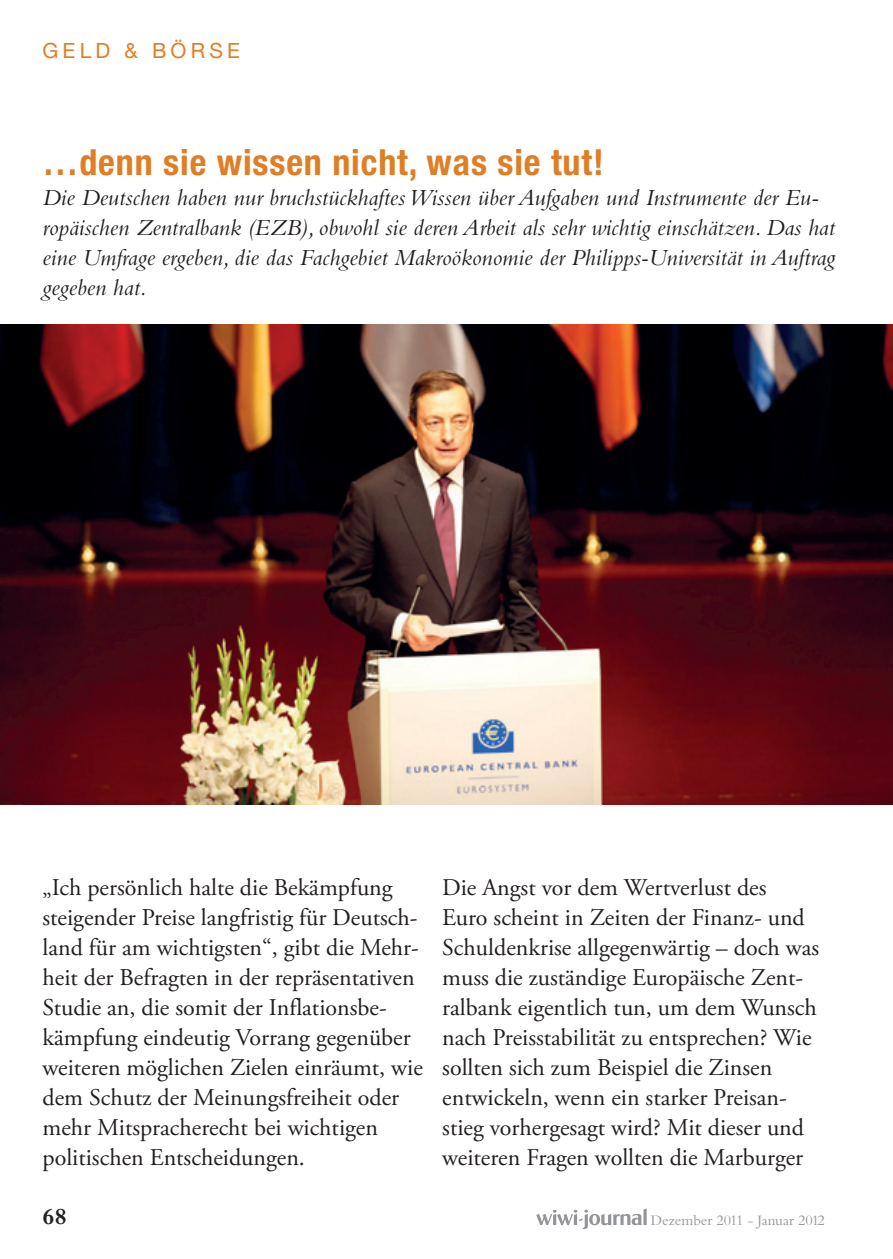
<style>
.page{position:relative;width:893px;height:1259px;background:#fff}
.page>*{position:absolute;margin:0;border:0;box-sizing:border-box;transform-origin:0 0}
.t1{font:700 condensed 36px "Helvetica Neue LT Std";letter-spacing:.025em;color:#e07e26}
.t2{font:24px/30px "Adobe Garamond Pro";color:#231f20}
.t3{font:italic 24px/30px "Bembo Std";color:#231f20}
.t4{font:700 24px "Bembo Std";color:#231f20}
.t5{font:21px "Helvetica Neue LT Std";color:#e07e26}
.t6{font:15px "Bembo Std";color:#939598}
</style>
<div class="page">
<img style="left:0;top:325px;width:893px;height:480px">
<svg style="left:536px;top:1208px;width:111px;height:21px"></svg>
<p class="t5" style="left:43px;top:38px;width:147px">GEL D&amp;BÖRSE</p>
<h1 class="t1" style="left:43px;top:140px;width:563px">…denn sie wissen nicht, was sie tut!</h1>
<p class="t3" style="left:43px;top:182px;width:794px">Die Deutschen haben nur bruchstückhaftes Wissen über Aufgaben und Instrumente der Eu&shy;ropäischen Zentralbank (EZB), obwohl sie deren Arbeit als sehr wichtig einschätzen. Das hat eine Umfrage ergeben, die das Fachgebiet Makroökonomie der Philipps-Universität in Auftrag gegeben hat.</p>
<p class="t2" style="left:43px;top:873px;width:382px">„Ich persönlich halte die Bekämpfung steigender Preise langfristig für Deutsch&shy;land für am wichtigsten“, gibt die Mehr&shy;heit der Befragten in der repräsentativen Studie an, die somit der Inflationsbe&shy;kämpfung eindeutig Vorrang gegenüber weiteren möglichen Zielen einräumt, wie dem Schutz der Meinungsfreiheit oder mehr Mitspracherecht bei wichtigen politischen Entscheidungen.</p>
<p class="t2" style="left:442px;top:873px;width:378px">Die Angst vor dem Wertverlust des<br>Euro scheint in Zeiten der Finanz- und Schuldenkrise allgegenwärtig – doch was muss die zuständige Europäische Zent&shy;ralbank eigentlich tun, um dem Wunsch nach Preisstabilität zu entsprechen? Wie sollten sich zum Beispiel die Zinsen entwickeln, wenn ein starker Preisan&shy;stieg vorhergesagt wird? Mit dieser und weiteren Fragen wollten die Marburger</p>
<p class="t4" style="left:43px;top:1203px;width:26px">68</p>
<p class="t6" style="left:651px;top:1211px;width:176px">Dezember 2011 - Januar 2012</p>
</div>
